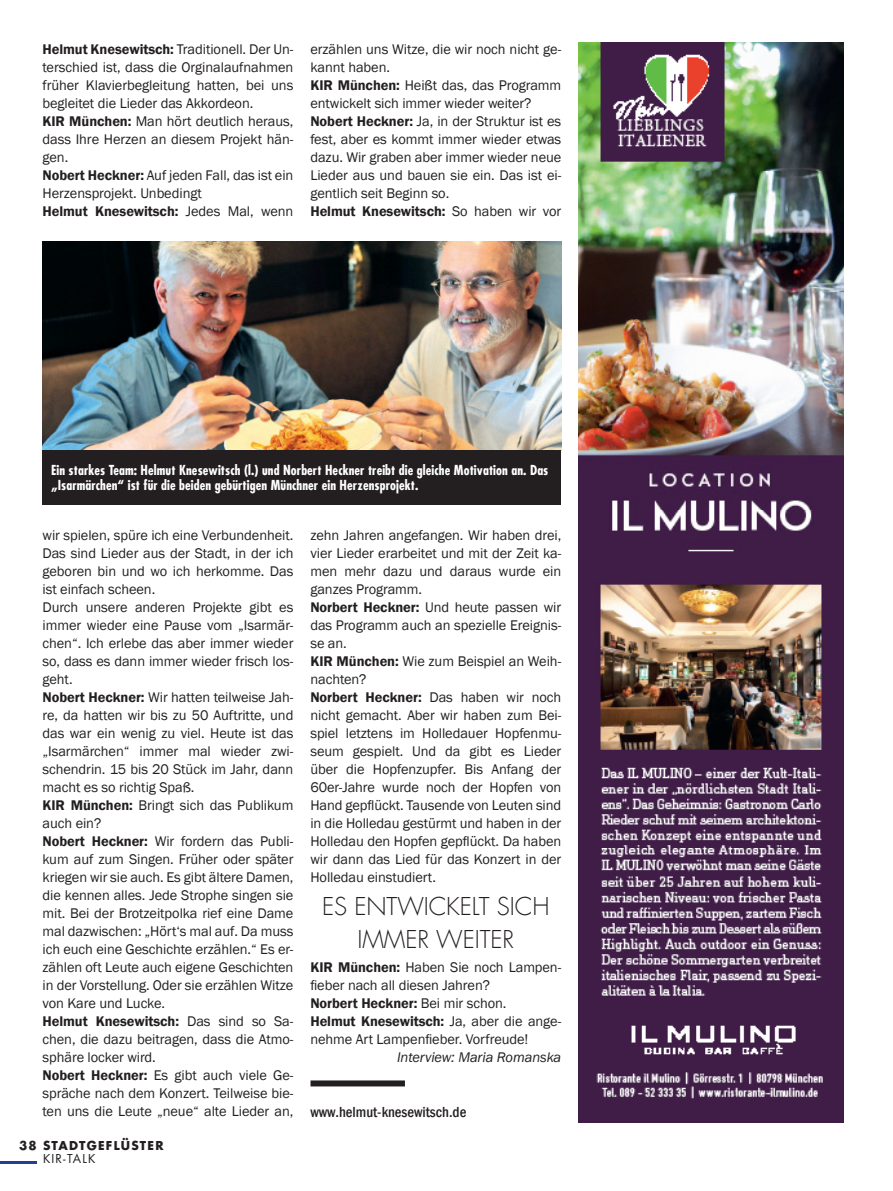
<style>
.page{position:relative;width:893px;height:1191px;background:#fff}
.page>*{position:absolute;margin:0;border:0;box-sizing:border-box;transform-origin:0 0}
.t1{font:300 24px/33px "Futura LT";letter-spacing:-.005em;color:#231f20;text-align:center}
.t2{font:500 condensed 15px "Franklin Gothic";color:#231f20}
.t3{font:14.4px/18px "Franklin Gothic";letter-spacing:-.005em;color:#231f20;text-align:justify}
.t4{font:600 14.4px "Franklin Gothic";letter-spacing:-.005em;color:#231f20}
.t5{font:italic 14.4px "Franklin Gothic";letter-spacing:-.005em;color:#231f20}
.t6{font:700 condensed 13.5px/15px "Futura LT";letter-spacing:.01em;color:#fff}
.t7{font:700 12px "Futura LT";letter-spacing:.1em;color:#231f20}
.t8{font:12px "Futura LT";letter-spacing:.1em;color:#231f20}
.s1{font-weight:600}
.s2{font-weight:400}
</style>
<div class="page">
<hr style="left:0;top:1160px;width:37px;height:3px;background:#253f8e">
<img style="left:578px;top:43px;width:265px;height:1079px">
<div style="left:310px;top:1080px;width:95px;height:6px;background:#231f20"></div>
<img style="left:43px;top:241px;width:518px;height:209px">
<div style="left:43px;top:450px;width:518px;height:54px;background:#231f20"></div>
<p class="t3" style="left:43px;top:41px;width:252px"><span class="s1">Helmut Knesewitsch:</span> Traditionell. Der Un&shy;terschied ist, dass die Orginalaufnahmen früher Klavierbegleitung hatten, bei uns begleitet die Lieder das Akkordeon.</p>
<p class="t3" style="left:43px;top:113px;width:252px"><span class="s1">KIR München:</span> Man hört deutlich heraus, dass Ihre Herzen an diesem Projekt hän&shy;gen.</p>
<p class="t3" style="left:43px;top:167px;width:252px"><span class="s1">Nobert Heckner:</span> Auf jeden Fall, das ist ein<br>Herzensprojekt. Unbedingt</p>
<p class="t4" style="left:43px;top:202px;width:252px">Helmut Knesewitsch: <span class="s2">Jedes Mal, wenn</span></p>
<p class="t3" style="left:310px;top:41px;width:252px">erzählen uns Witze, die wir noch nicht ge&shy;kannt haben.</p>
<p class="t3" style="left:310px;top:77px;width:252px"><span class="s1">KIR München:</span> Heißt das, das Programm entwickelt sich immer wieder weiter?</p>
<p class="t3" style="left:310px;top:113px;width:252px"><span class="s1">Nobert Heckner:</span> Ja, in der Struktur ist es fest, aber es kommt immer wieder etwas dazu. Wir graben aber immer wieder neue Lieder aus und bauen sie ein. Das ist ei&shy;gentlich seit Beginn so.</p>
<p class="t4" style="left:310px;top:202px;width:252px">Helmut Knesewitsch: <span class="s2">So haben wir vor</span></p>
<p class="t6" style="left:51px;top:463px;width:499px">Ein starkes Team: Helmut Knesewitsch (l.) und Norbert Heckner treibt die gleiche Motivation an. Das „Isarmärchen“ ist für die beiden gebürtigen Münchner ein Herzensprojekt.</p>
<p class="t3" style="left:43px;top:527px;width:252px">wir spielen, spüre ich eine Verbundenheit.<br>Das sind Lieder aus der Stadt, in der ich geboren bin und wo ich herkomme. Das ist einfach scheen.</p>
<p class="t3" style="left:43px;top:599px;width:252px">Durch unsere anderen Projekte gibt es immer wieder eine Pause vom „Isarmär&shy;chen“. Ich erlebe das aber immer wieder so, dass es dann immer wieder frisch los&shy;geht.</p>
<p class="t3" style="left:43px;top:689px;width:252px"><span class="s1">Nobert Heckner:</span> Wir hatten teilweise Jah&shy;re, da hatten wir bis zu 50 Auftritte, und das war ein wenig zu viel. Heute ist das „Isarmärchen“ immer mal wieder zwi&shy;schendrin. 15 bis 20 Stück im Jahr, dann macht es so richtig Spaß.</p>
<p class="t3" style="left:43px;top:797px;width:252px"><span class="s1">KIR München:</span> Bringt sich das Publikum auch ein?</p>
<p class="t3" style="left:43px;top:833px;width:252px"><span class="s1">Nobert Heckner:</span> Wir fordern das Publi&shy;kum auf zum Singen. Früher oder später kriegen wir sie auch. Es gibt ältere Damen, die kennen alles. Jede Strophe singen sie mit. Bei der Brotzeitpolka rief eine Dame mal dazwischen: „Hört‘s mal auf. Da muss ich euch eine Geschichte erzählen.“ Es er&shy;zählen oft Leute auch eigene Geschichten in der Vorstellung. Oder sie erzählen Witze von Kare und Lucke.</p>
<p class="t3" style="left:43px;top:1013px;width:252px"><span class="s1">Helmut Knesewitsch:</span> Das sind so Sa&shy;chen, die dazu beitragen, dass die Atmo&shy;sphäre locker wird.</p>
<p class="t3" style="left:43px;top:1067px;width:252px"><span class="s1">Nobert Heckner:</span> Es gibt auch viele Ge&shy;spräche nach dem Konzert. Teilweise bie&shy;ten uns die Leute „neue“ alte Lieder an,</p>
<p class="t7" style="left:43px;top:1137px;width:122px">STADTGEFLÜSTER</p>
<p class="t8" style="left:43px;top:1150px;width:54px">KIR-TALK</p>
<p class="t7" style="left:19px;top:1137px;width:19px">38</p>
<p class="t3" style="left:310px;top:527px;width:252px">zehn Jahren angefangen. Wir haben drei, vier Lieder erarbeitet und mit der Zeit ka&shy;men mehr dazu und daraus wurde ein ganzes Programm.</p>
<p class="t3" style="left:310px;top:599px;width:252px"><span class="s1">Norbert Heckner:</span> Und heute passen wir das Programm auch an spezielle Ereignis&shy;se an.</p>
<p class="t3" style="left:310px;top:653px;width:252px"><span class="s1">KIR München:</span> Wie zum Beispiel an Weih&shy;nachten?</p>
<p class="t3" style="left:310px;top:689px;width:252px"><span class="s1">Norbert Heckner:</span> Das haben wir noch nicht gemacht. Aber wir haben zum Bei&shy;spiel letztens im Holledauer Hopfenmu&shy;seum gespielt. Und da gibt es Lieder über die Hopfenzupfer. Bis Anfang der 60er-Jahre wurde noch der Hopfen von Hand gepflückt. Tausende von Leuten sind in die Holledau gestürmt und haben in der Holledau den Hopfen gepflückt. Da haben wir dann das Lied für das Konzert in der Holledau einstudiert.</p>
<p class="t1" style="left:322px;top:890px;width:229px">ES ENTWICKELT SICH<br>IMMER WEITER</p>
<p class="t3" style="left:310px;top:959px;width:252px"><span class="s1">KIR München:</span> Haben Sie noch Lampen&shy;fieber nach all diesen Jahren?</p>
<p class="t4" style="left:310px;top:994px;width:198px">Norbert Heckner: <span class="s2">Bei mir schon.</span></p>
<p class="t3" style="left:310px;top:1013px;width:252px"><span class="s1">Helmut Knesewitsch:</span> Ja, aber die ange&shy;nehme Art Lampenfieber. Vorfreude!</p>
<p class="t5" style="left:397px;top:1048px;width:166px">Interview: Maria Romanska</p>
<p class="t2" style="left:310px;top:1101px;width:157px">www.helmut-knesewitsch.de</p>
</div>
